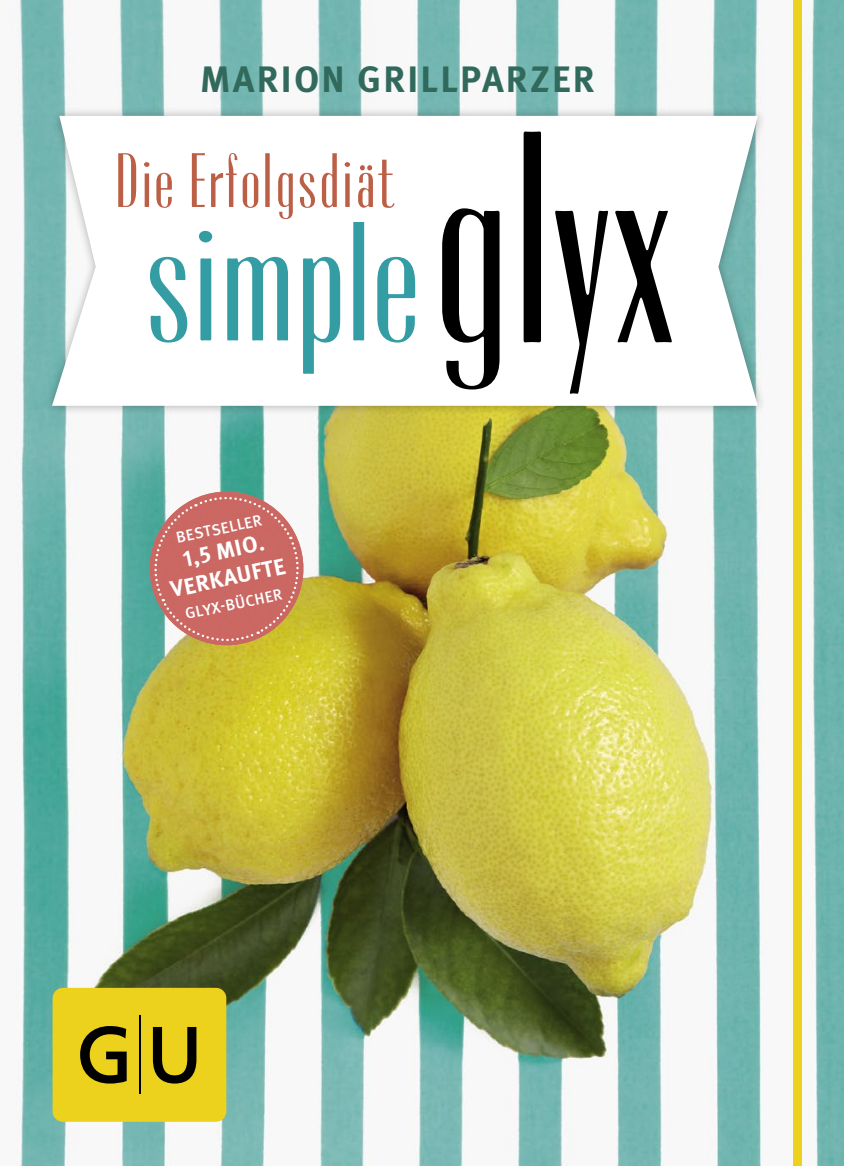
<style>
.page{position:relative;width:844px;height:1166px;background:#fff}
.page>*{position:absolute;margin:0;border:0;box-sizing:border-box;transform-origin:0 0}
.t1{font:500 187.42px "Radiant CTX Cond";color:#349da4}
.t2{font:500 76.65px "Radiant CTX Cond";letter-spacing:.03em;color:#bb5f47}
.t3{font:700 36.75px "Meta OT";letter-spacing:.06em;color:#316a5c}
.t4{font:700 22.75px/27.5px "Meta OT";color:#fff;text-align:center}
.t5{font:500 15.75px "Meta OT";color:#fff}
.s1{font-size:300.3px;color:#000}
</style>
<div class="page">
<img style="left:10px;top:0;width:833px;height:1166px">
<svg style="left:146px;top:488px;width:161px;height:161px;background:#c48675"></svg>
<div style="left:44px;top:106px;width:722px;height:310px;background:#000;opacity:.3"></div>
<svg style="left:52px;top:116px;width:705px;height:290px"></svg>
<div style="left:338px;top:205px;width:37px;height:17px;background:#fff"></div>
<div style="left:53px;top:988px;width:173px;height:134px;background:#ecd21c;border-radius:10px"></div>
<svg style="left:80px;top:1026px;width:47px;height:57px"></svg>
<svg style="left:153px;top:1027px;width:43px;height:56px"></svg>
<hr style="left:139px;top:1015px;width:2px;height:79px;background:#000">
<div style="left:793px;top:0;width:9px;height:1166px;background:#ecd21c"></div>
<p class="t3" style="left:200px;top:56px;width:396px">MARION GRILLPARZER</p>
<p class="t1" style="left:144px;top:181px;width:533px">simple<span class="s1">glyx</span></p>
<p class="t2" style="left:115px;top:142px;width:281px">Die Erfolgsdiät</p>
<p class="t5" style="left:174px;top:528px;width:89px;rotate:-12deg">BESTSELLER</p>
<p class="t4" style="left:162px;top:549px;width:118px;rotate:-12deg">1,5 MIO.<br>VERKAUFTE</p>
<p class="t5" style="left:183px;top:604px;width:100px;rotate:-12deg">GLYX-BÜCHER</p>
</div>
